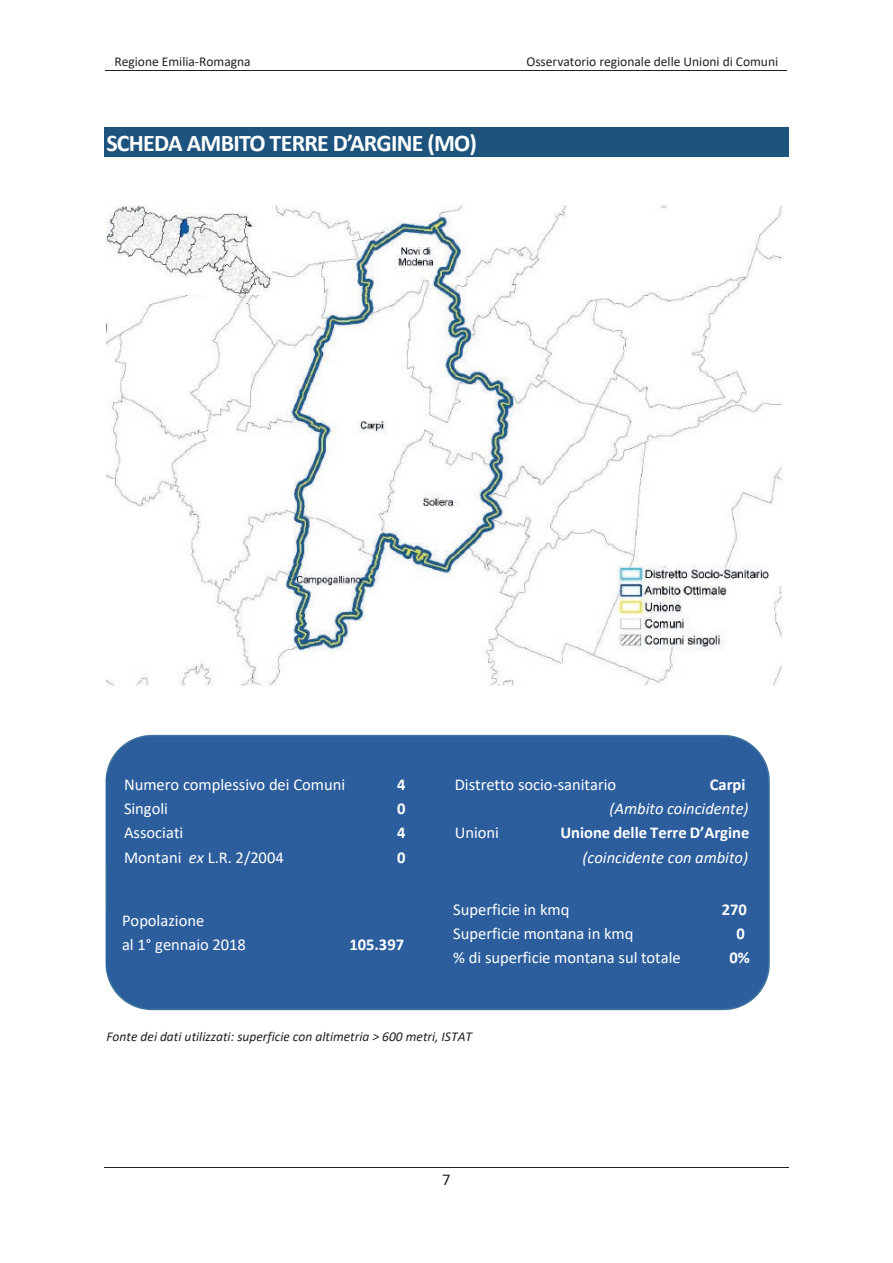
<style>
.page{position:relative;width:893px;height:1263px;background:#fff}
.page>*{position:absolute;margin:0;border:0;box-sizing:border-box;transform-origin:0 0}
.t1{font:700 24px "Calibri";letter-spacing:-.03em;color:#fff}
.t2{font:16.5px/24.2px "Calibri";color:#fff}
.t3{font:700 16.5px/24.3px "Calibri";color:#fff;text-align:right}
.t4{font:italic 16.5px/24px "Calibri";color:#fff;text-align:right}
.t5{font:16.5px "Calibri";color:#231f20}
.t6{font:13.5px "Calibri";color:#231f20}
.t7{font:italic 13.5px "Calibri";color:#231f20}
.s1{font-style:italic}
.s2{font-weight:700;font-style:normal}
.s3{font-weight:400;font-style:italic}
</style>
<div class="page">
<hr style="left:105px;top:70px;width:342px;height:1px;background:#231f20">
<hr style="left:446px;top:70px;width:341px;height:1px;background:#231f20">
<hr style="left:104px;top:1167px;width:685px;height:1px;background:#231f20">
<div style="left:106px;top:736px;width:663px;height:273px;background:#2c5e9d;border-radius:46px"></div>
<div style="left:106px;top:735px;width:664px;height:275px;border:2px solid #3e749c;border-radius:46px"></div>
<div style="left:104px;top:128px;width:685px;height:29px;background:#1d537c"></div>
<img style="left:106px;top:205px;width:677px;height:481px">
<div style="left:106px;top:758px;width:330px;height:126px;background:#2c5e9d;border-radius:21px"></div>
<div style="left:106px;top:896px;width:330px;height:84px;background:#2c5e9d;border-radius:14px"></div>
<img style="left:106px;top:206px;width:165px;height:88px">
<p class="t6" style="left:114px;top:52px;width:138px">Regione Emilia-Romagna</p>
<p class="t6" style="left:526px;top:52px;width:253px">Osservatorio regionale delle Unioni di Comuni</p>
<p class="t1" style="left:106px;top:126px;width:372px">SCHEDA AMBITO TERRE D’ARGINE (MO)</p>
<p class="t2" style="left:124px;top:772px;width:223px">Numero complessivo dei Comuni</p>
<p class="t3" style="left:397px;top:772px;width:10px">4</p>
<p class="t2" style="left:124px;top:796px;width:46px">Singoli</p>
<p class="t3" style="left:397px;top:796px;width:10px">0</p>
<p class="t2" style="left:124px;top:820px;width:61px">Associati</p>
<p class="t3" style="left:397px;top:820px;width:10px">4</p>
<p class="t2" style="left:124px;top:844px;width:161px">Montani <span class="s1">ex</span> L.R. 2/2004</p>
<p class="t3" style="left:397px;top:845px;width:10px">0</p>
<p class="t2" style="left:122px;top:908px;width:126px">Popolazione<br>al 1° gennaio 2018</p>
<p class="t3" style="left:349px;top:932px;width:56px">105.397</p>
<p class="t4" style="left:610px;top:772px;width:140px"><span class="s2">Carpi<br></span>(Ambito coincidente)</p>
<p class="t2" style="left:455px;top:772px;width:163px">Distretto socio-sanitario</p>
<p class="t2" style="left:455px;top:820px;width:46px">Unioni</p>
<p class="t3" style="left:560px;top:820px;width:190px">Unione delle Terre D’Argine <span class="s3">(coincidente con ambito)</span></p>
<p class="t2" style="left:453px;top:897px;width:118px">Superficie in kmq</p>
<p class="t3" style="left:722px;top:897px;width:27px">270</p>
<p class="t2" style="left:453px;top:921px;width:182px">Superficie montana in kmq</p>
<p class="t3" style="left:737px;top:921px;width:10px">0</p>
<p class="t2" style="left:453px;top:945px;width:229px">% di superficie montana sul totale</p>
<p class="t3" style="left:729px;top:945px;width:22px">0%</p>
<p class="t7" style="left:106px;top:1027px;width:367px">Fonte dei dati utilizzati: superficie con altimetria &gt; 600 metri, ISTAT</p>
<p class="t5" style="left:442px;top:1168px;width:10px">7</p>
</div>
